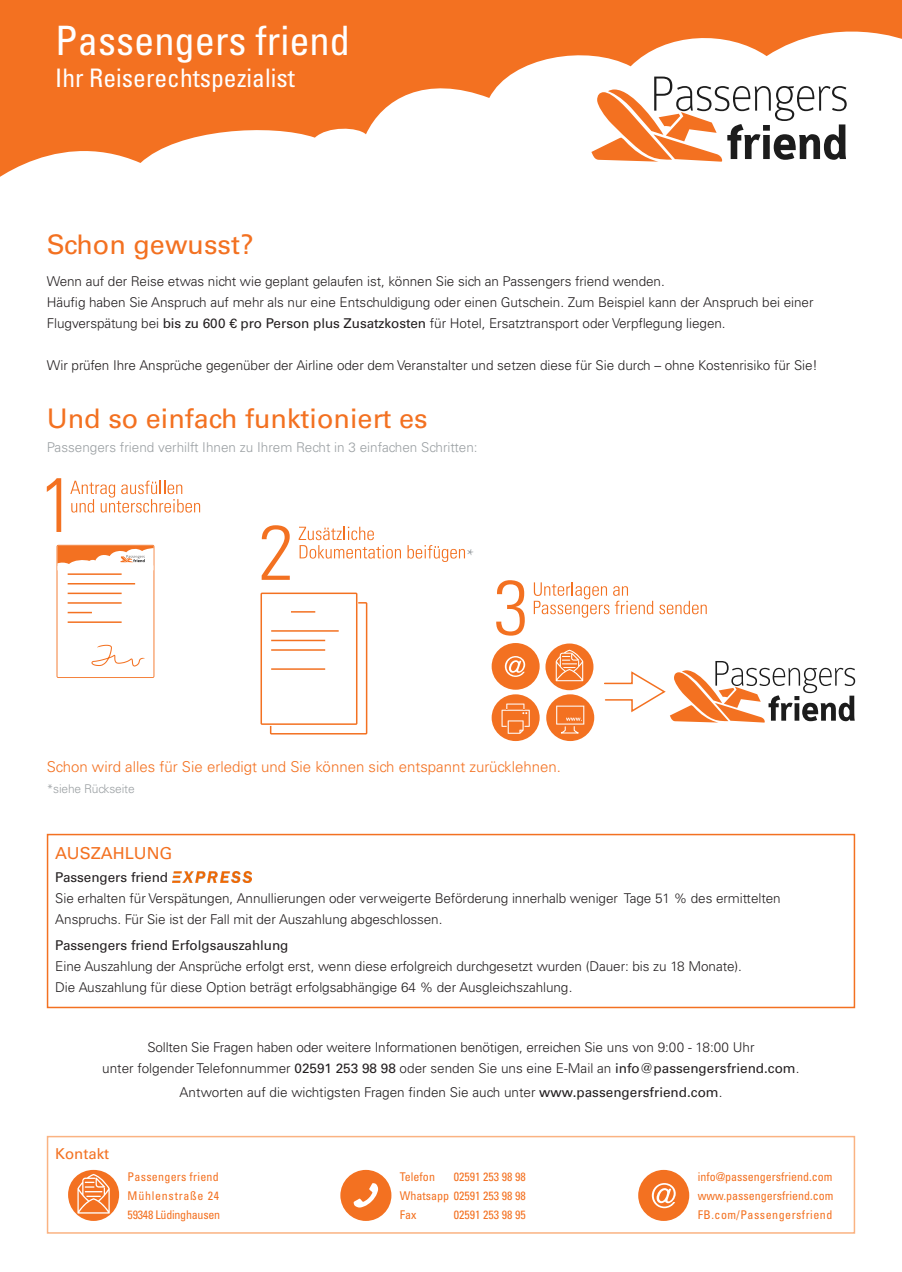
<style>
.page{position:relative;width:902px;height:1272px;background:#fff}
.page>*{position:absolute;margin:0;border:0;box-sizing:border-box;transform-origin:0 0}
.t1{font:condensed 40.5px "Univers LT Std";color:#fff}
.Headline{font:27px "Univers LT Std";color:#f37121}
.t2{font:condensed 25.5px "Univers LT Std";color:#fff}
.t3{font:18px "Minion Pro";color:#9ba0a3}
.t4{font:16.5px "Univers LT Std";color:#f37121}
.t5{font:300 15px "Univers LT Std";color:#f37121}
.Headline-2{font:15px "Univers LT Std";color:#f37121}
.para_headers{font:300 13.5px/21px "Univers LT Std";letter-spacing:-.005em;color:#231f20}
.t6{font:300 13.5px "Univers LT Std";color:#9ba0a3}
.t7{font:condensed 12px/19.2px "Univers LT Std";color:#f37121;text-align:justify}
.t8{font:condensed 12px "Univers LT Std";letter-spacing:-.02em;color:#f37121}
.t9{font:condensed 12px "Univers LT Std";letter-spacing:.02em;color:#f37121}
.t10{font:300 12px "Univers LT Std";letter-spacing:-.015em;color:#9ba0a3}
.t11{font:condensed 12px "Univers LT Std";letter-spacing:.06em;color:#f37121}
.s1{font-weight:400}
</style>
<div class="page">
<div style="left:0;top:0;width:901px;height:203px;background:#f37121"></div>
<svg style="left:0;top:31px;width:901px;height:172px;fill:#fff"></svg>
<svg style="left:591px;top:77px;width:255px;height:85px"></svg>
<svg style="left:154px;top:563px;width:214px;height:172px"></svg>
<div style="left:261px;top:593px;width:95px;height:131px;background:#fff"></div>
<div style="left:260px;top:592px;width:97px;height:133px;border:2px solid #f37121"></div>
<svg style="left:291px;top:611px;width:24px;height:1px"></svg>
<hr style="left:271px;top:630px;width:67px;height:1px;background:#f37121">
<hr style="left:271px;top:639px;width:54px;height:2px;background:#f37121">
<hr style="left:271px;top:649px;width:54px;height:1px;background:#f37121">
<hr style="left:271px;top:668px;width:54px;height:1px;background:#f37121">
<svg style="left:57px;top:545px;width:97px;height:133px"></svg>
<svg style="left:70px;top:480px;width:130px;height:32px"></svg>
<svg style="left:47px;top:478px;width:14px;height:54px"></svg>
<svg style="left:261px;top:525px;width:29px;height:55px"></svg>
<svg style="left:496px;top:580px;width:28px;height:55px"></svg>
<svg style="left:298px;top:526px;width:103px;height:32px"></svg>
<svg style="left:407px;top:545px;width:58px;height:17px"></svg>
<svg style="left:533px;top:582px;width:120px;height:35px"></svg>
<svg style="left:659px;top:600px;width:47px;height:14px"></svg>
<div style="left:545px;top:643px;width:48px;height:47px;background:#f37121;border-radius:50%"></div>
<svg style="left:555px;top:649px;width:28px;height:32px"></svg>
<div style="left:491px;top:694px;width:48px;height:47px;background:#f37121;border-radius:50%"></div>
<svg style="left:501px;top:703px;width:28px;height:30px"></svg>
<div style="left:491px;top:643px;width:48px;height:46px;background:#f37121;border-radius:50%"></div>
<svg style="left:505px;top:656px;width:20px;height:21px"></svg>
<div style="left:546px;top:694px;width:48px;height:47px;background:#f37121;border-radius:50%"></div>
<svg style="left:556px;top:705px;width:28px;height:29px"></svg>
<svg style="left:604px;top:661px;width:251px;height:61px"></svg>
<div style="left:47px;top:833px;width:808px;height:175px;border:2px solid #f37121"></div>
<img style="left:172px;top:871px;width:79px;height:11px">
<div style="left:68px;top:1169px;width:51px;height:51px;background:#f37121;border-radius:50%"></div>
<svg style="left:77px;top:1173px;width:33px;height:40px"></svg>
<div style="left:638px;top:1169px;width:51px;height:51px;background:#f37121;border-radius:50%"></div>
<svg style="left:651px;top:1183px;width:24px;height:25px"></svg>
<div style="left:340px;top:1169px;width:51px;height:51px;background:#f37121;border-radius:50%"></div>
<svg style="left:353px;top:1183px;width:25px;height:24px"></svg>
<div style="left:47px;top:1135px;width:808px;height:98px;border:2px solid #fab382"></div>
<p class="t1" style="left:55px;top:15px;width:296px">Passengers friend</p>
<p class="t2" style="left:55px;top:61px;width:241px">Ihr Reiserechtspezialist</p>
<p class="Headline" style="left:47px;top:229px;width:208px">Schon gewusst?</p>
<p class="para_headers" style="left:47px;top:271px;width:768px">Wenn auf der Reise etwas nicht wie geplant gelaufen ist, können Sie sich an Passengers friend wenden.<br>Häufig haben Sie Anspruch auf mehr als nur eine Entschuldigung oder einen Gutschein. Zum Beispiel kann der Anspruch bei einer<br>Flugverspätung bei <span class="s1">bis zu 600 € pro Person plus Zusatzkosten</span> für Hotel, Ersatztransport oder Verpflegung liegen.</p>
<p class="para_headers" style="left:47px;top:355px;width:772px">Wir prüfen Ihre Ansprüche gegenüber der Airline oder dem Veranstalter und setzen diese für Sie durch – ohne Kostenrisiko für Sie!</p>
<p class="Headline" style="left:47px;top:402px;width:382px">Und so einfach funktioniert es</p>
<p class="t6" style="left:47px;top:439px;width:432px">Passengers friend verhilft Ihnen zu Ihrem Recht in 3 einfachen Schritten:</p>
<p class="t3" style="left:467px;top:542px;width:9px">*</p>
<p class="t5" style="left:47px;top:758px;width:515px">Schon wird alles für Sie erledigt und Sie können sich entspannt zurücklehnen.</p>
<p class="t10" style="left:47px;top:782px;width:89px">*siehe Rückseite</p>
<p class="t4" style="left:55px;top:843px;width:119px">AUSZAHLUNG</p>
<p class="para_headers" style="left:55px;top:866px;width:726px"><span class="s1">Passengers friend<br></span>Sie erhalten für Verspätungen, Annullierungen oder verweigerte Beförderung innerhalb weniger Tage 51 % des ermittelten<br>Anspruchs. Für Sie ist der Fall mit der Auszahlung abgeschlossen.</p>
<p class="para_headers" style="left:55px;top:934px;width:688px"><span class="s1">Passengers friend Erfolgsauszahlung<br></span>Eine Auszahlung der Ansprüche erfolgt erst, wenn diese erfolgreich durchgesetzt wurden (Dauer: bis zu 18 Monate).<br>Die Auszahlung für diese Option beträgt erfolgsabhängige 64 % der Ausgleichszahlung.</p>
<p class="para_headers" style="left:102px;top:1036px;width:699px;text-align:center">Sollten Sie Fragen haben oder weitere Informationen benötigen, erreichen Sie uns von 9:00 - 18:00 Uhr<br>unter folgender Telefonnummer <span class="s1">02591 253 98 98</span> oder senden Sie uns eine E-Mail an <span class="s1">info@passengersfriend.com</span>.</p>
<p class="para_headers" style="left:179px;top:1081px;width:544px">Antworten auf die wichtigsten Fragen finden Sie auch unter <span class="s1">www.passengersfriend.com</span>.</p>
<p class="Headline-2" style="left:55px;top:1145px;width:55px">Kontakt</p>
<p class="t9" style="left:128px;top:1168px;width:93px">Passengers friend</p>
<p class="t11" style="left:128px;top:1187px;width:93px">Mühlenstraße 24</p>
<p class="t8" style="left:128px;top:1206px;width:94px">59348 Lüdinghausen</p>
<p class="t7" style="left:400px;top:1166px;width:37px">Telefon</p>
<p class="t7" style="left:400px;top:1166px;width:127px;text-indent:54px">02591 253 98 98<br>Whatsapp 02591 253 98 98<br>Fax</p>
<p class="t7" style="left:454px;top:1204px;width:73px">02591 253 98 95</p>
<p class="t7" style="left:697px;top:1166px;width:136px">info@passengersfriend.com</p>
<p class="t7" style="left:697px;top:1185px;width:137px">www.passengersfriend.com<br>FB.com/Passengersfriend</p>
</div>
